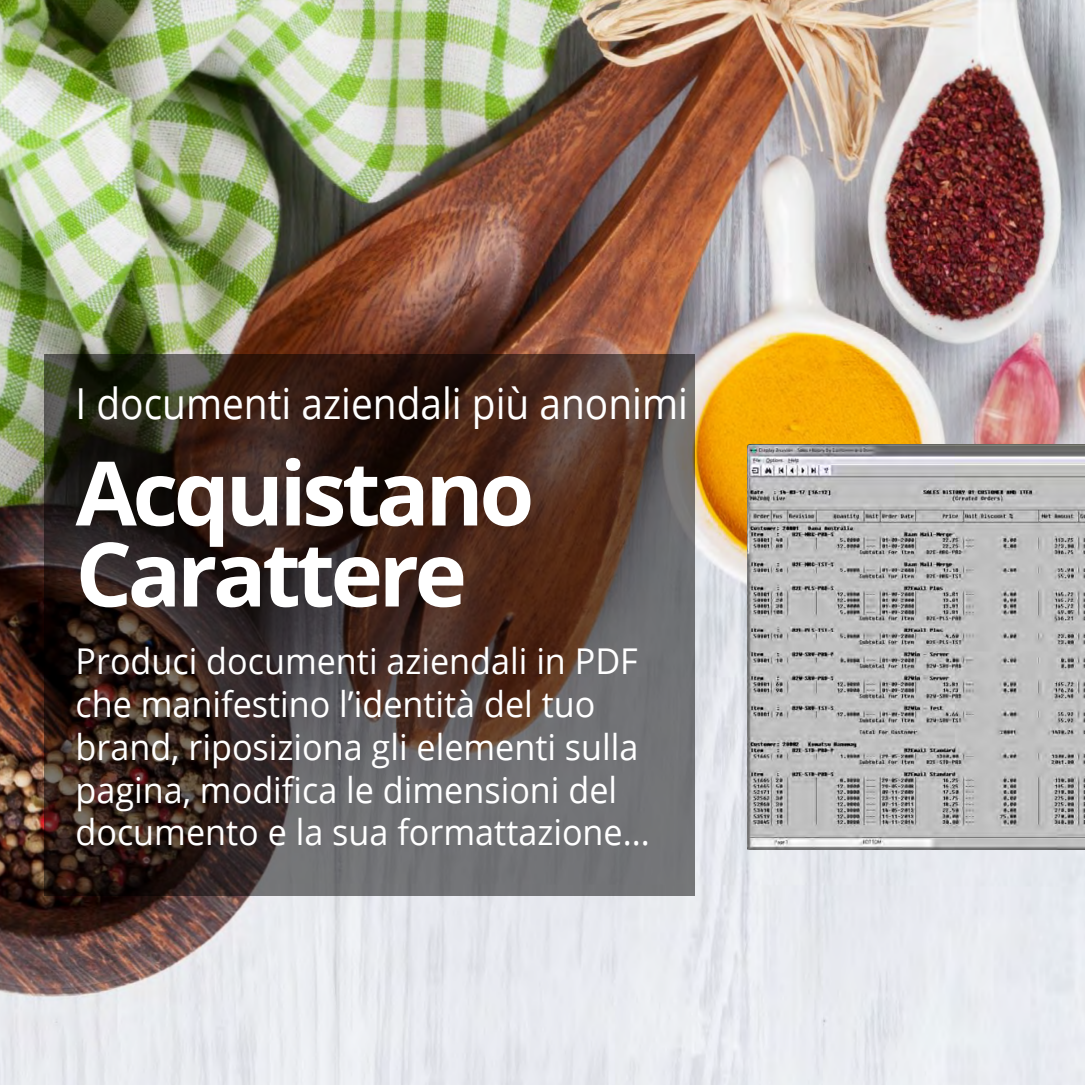
<style>
.page{position:relative;width:1085px;height:1085px;background:#fff}
.page>*{position:absolute;margin:0;border:0;box-sizing:border-box;transform-origin:0 0}
.t1{font:700 88.88px/81px "Open Sans";letter-spacing:-.05em;color:#fff}
.t2{font:42.75px "Open Sans";color:#fff;scale:.91 1}
.t3{font:35.55px/42.8px "Open Sans";color:#fff;scale:.96 1}
</style>
<div class="page">
<img style="left:0;top:0;width:1084px;height:1084px">
<img style="left:747px;top:444px;width:337px;height:405px">
<svg style="left:44px;top:354px;width:650px;height:541px;background:#483934"></svg>
<p class="t2" style="left:75px;top:374px;width:674px">I documenti aziendali più anonimi</p>
<p class="t1" style="left:75px;top:450px;width:460px">Acquistano<br>Carattere</p>
<p class="t3" style="left:75px;top:639px;width:600px">Produci documenti aziendali in PDF che manifestino l’identità del tuo brand, riposiziona gli elementi sulla pagina, modifica le dimensioni del documento e la sua formattazione...</p>
</div>
